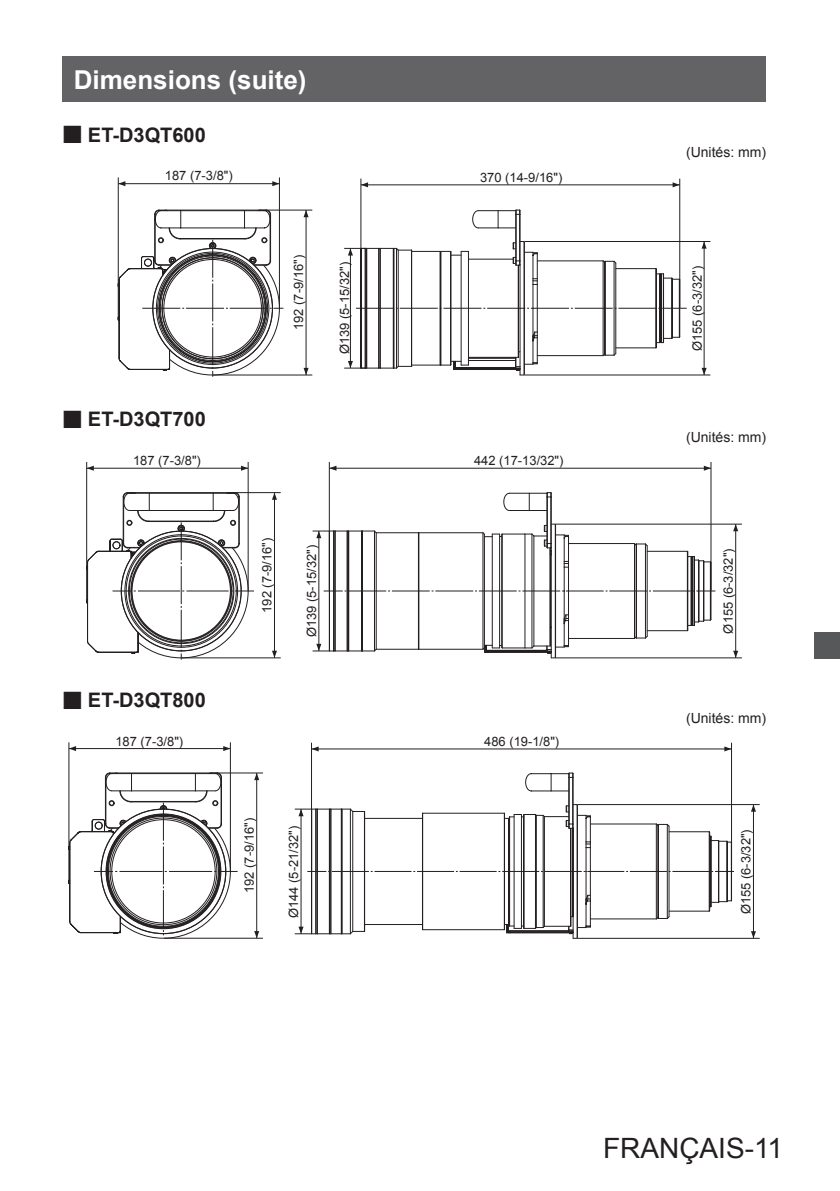
<style>
.page{position:relative;width:840px;height:1191px;background:#fff}
.page>*{position:absolute;margin:0;border:0;box-sizing:border-box;transform-origin:0 0}
.t1{font:28px "Arial";color:#231f20}
.t2{font:700 26px "Arial";color:#fff}
.t3{font:700 20px "Arial";color:#231f20}
.t4{font:14px "Arial";color:#231f20}
.t5{font:13px "Arial";color:#231f20}
.s1{font-family:"Shin Go Pro";font-weight:500}
</style>
<div class="page">
<div style="left:813px;top:632px;width:26px;height:27px;background:#57585a"></div>
<div style="left:62px;top:57px;width:703px;height:45px;background:#636366"></div>
<hr style="left:703px;top:241px;width:1px;height:134px;background:#231f20">
<hr style="left:524px;top:375px;width:186px;height:1px;background:#231f20">
<hr style="left:524px;top:241px;width:186px;height:1px;background:#231f20">
<hr style="left:361px;top:184px;width:318px;height:1px;background:#231f20">
<hr style="left:679px;top:179px;width:1px;height:129px;background:#231f20">
<hr style="left:360px;top:179px;width:1px;height:129px;background:#231f20">
<hr style="left:118px;top:183px;width:161px;height:1px;background:#231f20">
<hr style="left:118px;top:177px;width:1px;height:141px;background:#231f20">
<hr style="left:279px;top:177px;width:1px;height:131px;background:#231f20">
<hr style="left:213px;top:375px;width:99px;height:1px;background:#231f20">
<svg style="left:118px;top:210px;width:403px;height:160px"></svg>
<hr style="left:519px;top:214px;width:1px;height:47px;background:#231f20">
<hr style="left:515px;top:214px;width:1px;height:47px;background:#231f20">
<svg style="left:478px;top:210px;width:42px;height:18px"></svg>
<svg style="left:672px;top:182px;width:7px;height:5px"></svg>
<svg style="left:701px;top:242px;width:5px;height:7px"></svg>
<svg style="left:361px;top:182px;width:7px;height:5px"></svg>
<svg style="left:303px;top:210px;width:5px;height:7px"></svg>
<svg style="left:303px;top:368px;width:5px;height:7px"></svg>
<svg style="left:701px;top:368px;width:5px;height:7px"></svg>
<svg style="left:272px;top:181px;width:7px;height:5px"></svg>
<svg style="left:118px;top:181px;width:7px;height:5px"></svg>
<svg style="left:344px;top:241px;width:342px;height:135px"></svg>
<svg style="left:140px;top:210px;width:143px;height:167px"></svg>
<hr style="left:710px;top:462px;width:1px;height:128px;background:#231f20">
<hr style="left:735px;top:524px;width:1px;height:134px;background:#231f20">
<hr style="left:555px;top:657px;width:186px;height:1px;background:#231f20">
<hr style="left:555px;top:524px;width:186px;height:1px;background:#231f20">
<hr style="left:329px;top:468px;width:381px;height:1px;background:#231f20">
<hr style="left:329px;top:462px;width:1px;height:128px;background:#231f20">
<svg style="left:86px;top:492px;width:625px;height:161px"></svg>
<hr style="left:550px;top:497px;width:1px;height:46px;background:#231f20">
<hr style="left:546px;top:497px;width:1px;height:46px;background:#231f20">
<svg style="left:509px;top:492px;width:42px;height:19px"></svg>
<hr style="left:87px;top:468px;width:161px;height:1px;background:#231f20">
<hr style="left:86px;top:462px;width:1px;height:139px;background:#231f20">
<hr style="left:248px;top:462px;width:1px;height:128px;background:#231f20">
<hr style="left:274px;top:492px;width:1px;height:166px;background:#231f20">
<hr style="left:134px;top:492px;width:146px;height:1px;background:#231f20">
<hr style="left:181px;top:657px;width:99px;height:1px;background:#231f20">
<svg style="left:109px;top:492px;width:145px;height:168px"></svg>
<svg style="left:87px;top:466px;width:7px;height:5px"></svg>
<svg style="left:241px;top:466px;width:7px;height:5px"></svg>
<svg style="left:272px;top:492px;width:5px;height:8px"></svg>
<svg style="left:329px;top:466px;width:7px;height:5px"></svg>
<svg style="left:703px;top:466px;width:7px;height:5px"></svg>
<svg style="left:732px;top:524px;width:5px;height:7px"></svg>
<svg style="left:732px;top:650px;width:5px;height:8px"></svg>
<svg style="left:312px;top:524px;width:403px;height:134px"></svg>
<svg style="left:272px;top:650px;width:5px;height:8px"></svg>
<hr style="left:164px;top:938px;width:99px;height:1px;background:#231f20">
<hr style="left:69px;top:742px;width:1px;height:139px;background:#231f20">
<hr style="left:311px;top:742px;width:1px;height:129px;background:#231f20">
<hr style="left:69px;top:748px;width:161px;height:1px;background:#231f20">
<hr style="left:230px;top:742px;width:1px;height:129px;background:#231f20">
<hr style="left:116px;top:772px;width:147px;height:1px;background:#231f20">
<hr style="left:752px;top:804px;width:1px;height:134px;background:#231f20">
<hr style="left:577px;top:938px;width:182px;height:1px;background:#231f20">
<hr style="left:577px;top:804px;width:182px;height:1px;background:#231f20">
<hr style="left:311px;top:748px;width:420px;height:1px;background:#231f20">
<hr style="left:730px;top:742px;width:1px;height:129px;background:#231f20">
<svg style="left:237px;top:773px;width:494px;height:159px"></svg>
<hr style="left:568px;top:777px;width:1px;height:47px;background:#231f20">
<hr style="left:572px;top:777px;width:1px;height:47px;background:#231f20">
<svg style="left:550px;top:772px;width:23px;height:19px"></svg>
<svg style="left:68px;top:772px;width:169px;height:167px"></svg>
<svg style="left:750px;top:931px;width:5px;height:7px"></svg>
<svg style="left:750px;top:804px;width:5px;height:7px"></svg>
<svg style="left:724px;top:746px;width:7px;height:5px"></svg>
<svg style="left:312px;top:746px;width:6px;height:5px"></svg>
<svg style="left:254px;top:773px;width:5px;height:7px"></svg>
<svg style="left:294px;top:804px;width:439px;height:135px"></svg>
<svg style="left:254px;top:931px;width:5px;height:7px"></svg>
<svg style="left:223px;top:746px;width:7px;height:5px"></svg>
<svg style="left:69px;top:746px;width:7px;height:5px"></svg>
<p class="t2" style="left:74px;top:62px;width:234px">Dimensions (suite)</p>
<p class="t3" style="left:62px;top:122px;width:145px"><span class="s1">■</span> ET-D3QT600</p>
<p class="t5" style="left:165px;top:167px;width:69px">187 (7-3/8")</p>
<p class="t5" style="left:480px;top:169px;width:84px">370 (14-9/16")</p>
<p class="t4" style="left:685px;top:143px;width:82px">(Unités: mm)</p>
<p class="t3" style="left:62px;top:406px;width:145px"><span class="s1">■</span> ET-D3QT700</p>
<p class="t5" style="left:133px;top:452px;width:69px">187 (7-3/8")</p>
<p class="t3" style="left:62px;top:687px;width:145px"><span class="s1">■</span> ET-D3QT800</p>
<p class="t5" style="left:290px;top:330px;width:76px;rotate:-90deg">192 (7-9/16")</p>
<p class="t5" style="left:336px;top:354px;width:94px;rotate:-90deg">Ø139 (5-15/32")</p>
<p class="t5" style="left:688px;top:351px;width:87px;rotate:-90deg">Ø155 (6-3/32")</p>
<p class="t5" style="left:258px;top:613px;width:76px;rotate:-90deg">192 (7-9/16")</p>
<p class="t5" style="left:303px;top:637px;width:94px;rotate:-90deg">Ø139 (5-15/32")</p>
<p class="t5" style="left:474px;top:452px;width:91px">442 (17-13/32")</p>
<p class="t4" style="left:685px;top:428px;width:82px">(Unités: mm)</p>
<p class="t5" style="left:719px;top:633px;width:87px;rotate:-90deg">Ø155 (6-3/32")</p>
<p class="t4" style="left:685px;top:708px;width:82px">(Unités: mm)</p>
<p class="t5" style="left:115px;top:732px;width:69px">187 (7-3/8")</p>
<p class="t5" style="left:484px;top:733px;width:76px">486 (19-1/8")</p>
<p class="t5" style="left:240px;top:893px;width:76px;rotate:-90deg">192 (7-9/16")</p>
<p class="t5" style="left:285px;top:918px;width:94px;rotate:-90deg">Ø144 (5-21/32")</p>
<p class="t5" style="left:737px;top:914px;width:87px;rotate:-90deg">Ø155 (6-3/32")</p>
<p class="t1" style="left:602px;top:1130px;width:181px">FRANÇAIS-11</p>
</div>
